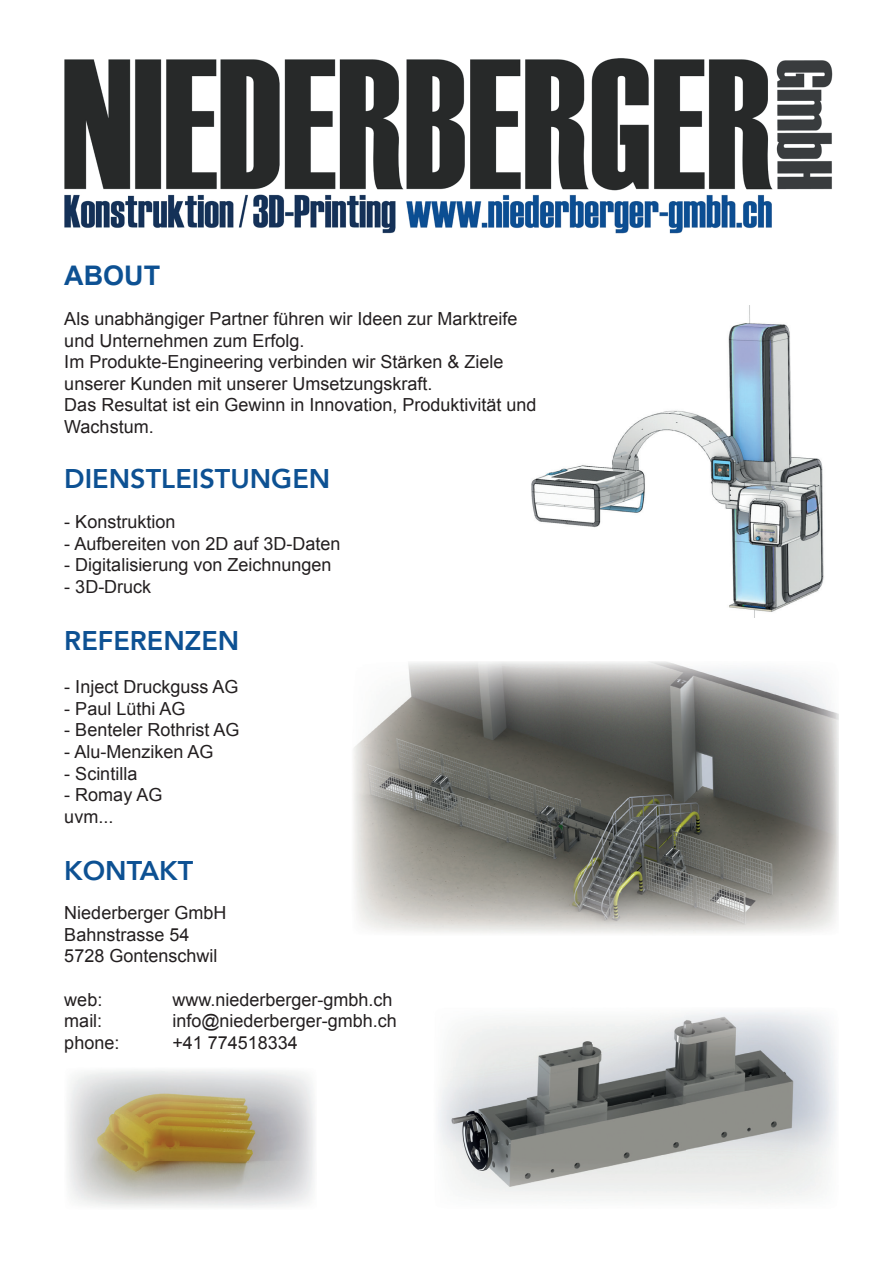
<style>
.page{position:relative;width:893px;height:1263px;background:#fff}
.page>*{position:absolute;margin:0;border:0;box-sizing:border-box;transform-origin:0 0}
.t1{font:800 27px "Avenir";color:#0d5193}
.t2{font:700 27px "Arial";color:#0d5193}
.t3{font:18px/21.6px "Arial";color:#231f20}
</style>
<div class="page">
<img style="left:531px;top:305px;width:293px;height:313px">
<img style="left:64px;top:58px;width:769px;height:176px">
<img style="left:438px;top:1010px;width:399px;height:190px">
<img style="left:353px;top:661px;width:486px;height:273px">
<img style="left:67px;top:1070px;width:248px;height:137px">
<h1 class="t2" style="left:64px;top:258px;width:97px">ABOUT</h1>
<p class="t3" style="left:64px;top:308px;width:474px">Als unabhängiger Partner führen wir Ideen zur Marktreife und Unternehmen zum Erfolg.<br>Im Produkte-Engineering verbinden wir Stärken &amp; Ziele unserer Kunden mit unserer Umsetzungskraft.<br>Das Resultat ist ein Gewinn in Innovation, Produktivität und Wachstum.</p>
<h1 class="t1" style="left:64px;top:458px;width:267px">DIENSTLEISTUNGEN</h1>
<p class="t3" style="left:64px;top:511px;width:113px">- Konstruktion</p>
<p class="t3" style="left:64px;top:533px;width:278px">- Aufbereiten von 2D auf 3D-Daten</p>
<p class="t3" style="left:64px;top:554px;width:269px">- Digitalisierung von Zeichnungen</p>
<p class="t3" style="left:64px;top:576px;width:88px">- 3D-Druck</p>
<h1 class="t1" style="left:64px;top:620px;width:176px">REFERENZEN</h1>
<p class="t3" style="left:64px;top:676px;width:176px">- Inject Druckguss AG</p>
<p class="t3" style="left:64px;top:698px;width:123px">- Paul Lüthi AG</p>
<p class="t3" style="left:64px;top:719px;width:177px">- Benteler Rothrist AG</p>
<p class="t3" style="left:64px;top:741px;width:151px">- Alu-Menziken AG</p>
<p class="t3" style="left:64px;top:763px;width:75px">- Scintilla</p>
<p class="t3" style="left:64px;top:784px;width:100px">- Romay AG uvm...</p>
<h1 class="t1" style="left:64px;top:849px;width:130px">KONTAKT</h1>
<p class="t3" style="left:64px;top:902px;width:164px">Niederberger GmbH<br>Bahnstrasse 54<br>5728 Gontenschwil</p>
<p class="t3" style="left:64px;top:989px;width:40px">web:</p>
<p class="t3" style="left:172px;top:989px;width:222px">www.niederberger-gmbh.ch</p>
<p class="t3" style="left:64px;top:1010px;width:39px">mail:</p>
<p class="t3" style="left:172px;top:1010px;width:226px">info@niederberger-gmbh.ch</p>
<p class="t3" style="left:64px;top:1032px;width:57px">phone:</p>
<p class="t3" style="left:172px;top:1032px;width:127px">+41 774518334</p>
</div>
